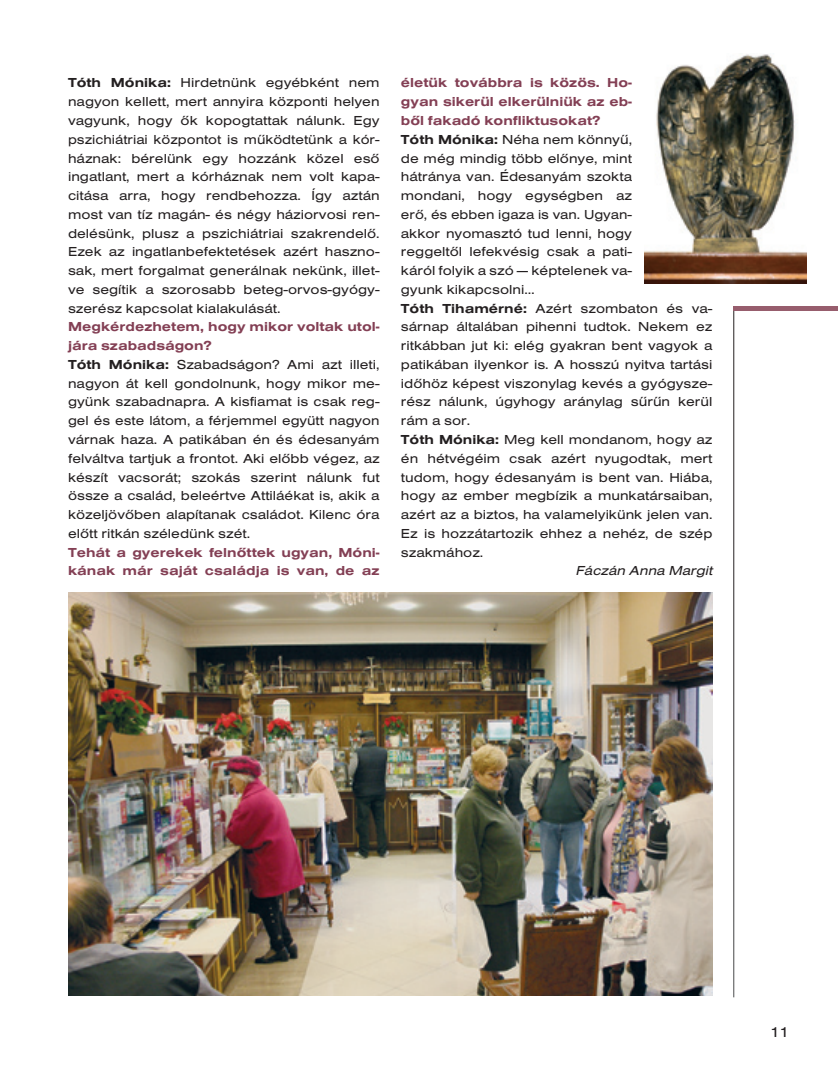
<style>
.page{position:relative;width:838px;height:1085px;background:#fff}
.page>*{position:absolute;margin:0;border:0;box-sizing:border-box;transform-origin:0 0}
.t1{font:15px "H Sans Extended";color:#231f20}
.t2{font:13.5px/18.8px "H Sans Extended";color:#231f20}
.t3{font:500 13.5px/18.8px "H Sans Extended";color:#833f54}
.t4{font:13.5px "H Sans Extended Regular Obl";color:#231f20}
.s1{font-weight:500}
.s2{font-weight:500;color:#833f54}
</style>
<div class="page">
<hr style="left:733px;top:306px;width:105px;height:4px;background:#975d6d">
<img style="left:68px;top:592px;width:644px;height:403px">
<img style="left:645px;top:54px;width:162px;height:229px">
<p class="t2" style="left:68px;top:73px;width:313px;text-align:justify"><span class="s1">Tóth Mónika:</span> Hirdetnünk egyébként nem nagyon kellett, mert annyira központi helyen vagyunk, hogy ôk kopogtattak nálunk. Egy pszichiátriai központot is mûködtetünk a kór&shy;háznak: bérelünk egy hozzánk közel esô ingatlant, mert a kórháznak nem volt kapa&shy;citása arra, hogy rendbehozza. Így aztán most van tíz magán- és négy háziorvosi ren&shy;delésünk, plusz a pszichiátriai szakrendelô.<br>Ezek az ingatlanbefektetések azért haszno&shy;sak, mert forgalmat generálnak nekünk, illet&shy;ve segítik a szorosabb beteg-orvos-gyógy&shy;szerész kapcsolat kialakulását.</p>
<p class="t2" style="left:68px;top:317px;width:313px"><span class="s2">Megkérdezhetem, hogy mikor voltak utol&shy;jára szabadságon?<br></span><span class="s1">Tóth Mónika:</span> Szabadságon? Ami azt illeti, nagyon át kell gondolnunk, hogy mikor me&shy;gyünk szabadnapra. A kisfiamat is csak reg&shy;gel és este látom, a férjemmel együtt nagyon várnak haza. A patikában én és édesanyám felváltva tartjuk a frontot. Aki elôbb végez, az készít vacsorát; szokás szerint nálunk fut össze a család, beleértve Attiláékat is, akik a közeljövôben alapítanak családot. Kilenc óra elôtt ritkán széledünk szét.</p>
<p class="t3" style="left:68px;top:542px;width:313px">Tehát a gyerekek felnôttek ugyan, Móni&shy;kának már saját családja is van, de az</p>
<p class="t2" style="left:401px;top:73px;width:313px"><span class="s2">életük továbbra is közös. Ho-<br>gyan sikerül elkerülniük az eb-<br>bôl fakadó konfliktusokat?<br></span><span class="s1">Tóth Mónika:</span> Néha nem könnyû,<br>de még mindig több elônye, mint<br>hátránya van. Édesanyám szokta<br>mondani, hogy egységben az<br>erô, és ebben igaza is van. Ugyan-<br>akkor nyomasztó tud lenni, hogy<br>reggeltôl lefekvésig csak a pati-<br>káról folyik a szó — képtelenek va-<br>gyunk kikapcsolni…<br><span class="s1">Tóth Tihamérné:</span> Azért szombaton és va&shy;sárnap általában pihenni tudtok. Nekem ez ritkábban jut ki: elég gyakran bent vagyok a patikában ilyenkor is. A hosszú nyitva tartási idôhöz képest viszonylag kevés a gyógysze&shy;rész nálunk, úgyhogy aránylag sûrûn kerül rám a sor.<br><span class="s1">Tóth Mónika:</span> Meg kell mondanom, hogy az én hétvégéim csak azért nyugodtak, mert tudom, hogy édesanyám is bent van. Hiába, hogy az ember megbízik a munkatársaiban, azért az a biztos, ha valamelyikünk jelen van.<br>Ez is hozzátartozik ehhez a nehéz, de szép szakmához.</p>
<p class="t4" style="left:575px;top:563px;width:138px">Fáczán Anna Margit</p>
<p class="t1" style="left:770px;top:1023px;width:20px">11</p>
</div>
